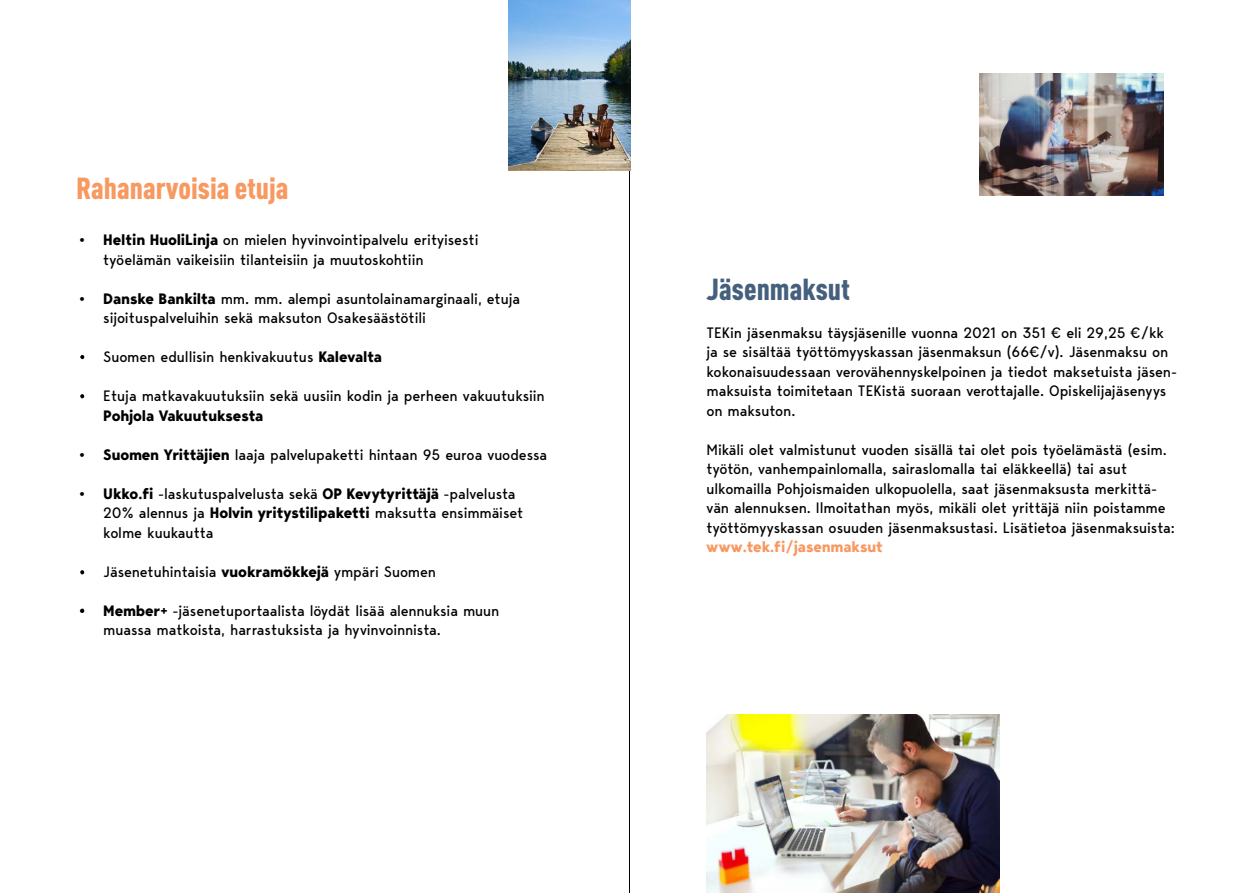
<style>
.page{position:relative;width:1259px;height:893px;background:#fff}
.page>*{position:absolute;margin:0;border:0;box-sizing:border-box;transform-origin:0 0}
.Otsikko_DIN_Cond_20{font:900 condensed 30px "DINOT";color:#f79961}
.Otsikko_DIN_Cond_20-2{font:900 condensed 30px "DINOT";color:#45607d}
.t1{font:15px/19.5px "Bergen Text";letter-spacing:-.01em;color:#000}
.s1{font-weight:700}
.s2{font-weight:700;color:#f79961}
</style>
<div class="page">
<hr style="left:629px;top:0;width:1px;height:893px;background:#000">
<img style="left:979px;top:74px;width:184px;height:122px">
<img style="left:508px;top:0;width:122px;height:170px">
<img style="left:706px;top:715px;width:293px;height:178px">
<svg style="left:80px;top:355px;width:4px;height:4px"></svg>
<svg style="left:80px;top:609px;width:4px;height:4px"></svg>
<svg style="left:80px;top:394px;width:4px;height:4px"></svg>
<svg style="left:80px;top:570px;width:4px;height:4px"></svg>
<p class="Otsikko_DIN_Cond_20" style="left:76px;top:165px;width:214px">Rahanarvoisia etuja</p>
<p class="t1" style="left:103px;top:230px;width:377px;text-indent:-27px"><span class="s1">• Heltin HuoliLinja</span> on mielen hyvinvointipalvelu erityisesti työelämän vaikeisiin tilanteisiin ja muutoskohtiin</p>
<p class="t1" style="left:103px;top:289px;width:418px;text-indent:-27px"><span class="s1">• Danske Bankilta</span> mm. mm. alempi asuntolainamarginaali, etuja sijoituspalveluihin sekä maksuton Osakesäästötili</p>
<p class="t1" style="left:76px;top:347px;width:307px">• Suomen edullisin henkivakuutus <span class="s1">Kalevalta</span></p>
<p class="t1" style="left:103px;top:386px;width:443px;text-indent:-27px">• Etuja matkavakuutuksiin sekä uusiin kodin ja perheen vakuutuksiin<br><span class="s1">Pohjola Vakuutuksesta</span></p>
<p class="t1" style="left:76px;top:445px;width:472px"><span class="s1">• Suomen Yrittäjien</span> laaja palvelupaketti hintaan 95 euroa vuodessa</p>
<p class="t1" style="left:103px;top:484px;width:421px;text-indent:-27px"><span class="s1">• Ukko.fi</span> -laskutuspalvelusta sekä <span class="s1">OP Kevytyrittäjä</span> -palvelusta<br>20% alennus ja <span class="s1">Holvin yritystilipaketti</span> maksutta ensimmäiset kolme kuukautta</p>
<p class="t1" style="left:76px;top:562px;width:361px">• Jäsenetuhintaisia <span class="s1">vuokramökkejä</span> ympäri Suomen</p>
<p class="t1" style="left:103px;top:601px;width:397px;text-indent:-27px"><span class="s1">• Member+</span> -jäsenetuportaalista löydät lisää alennuksia muun muassa matkoista, harrastuksista ja hyvinvoinnista.</p>
<p class="Otsikko_DIN_Cond_20-2" style="left:706px;top:267px;width:145px">Jäsenmaksut</p>
<p class="t1" style="left:706px;top:322px;width:472px">TEKin jäsenmaksu täysjäsenille vuonna 2021 on 351 € eli 29,25 €/kk ja se sisältää työttömyyskassan jäsenmaksun (66€/v). Jäsenmaksu on kokonaisuudessaan verovähennyskelpoinen ja tiedot maksetuista jäsen&shy;maksuista toimitetaan TEKistä suoraan verottajalle. Opiskelijajäsenyys on maksuton.</p>
<p class="t1" style="left:706px;top:439px;width:470px">Mikäli olet valmistunut vuoden sisällä tai olet pois työelämästä (esim. työtön, vanhempainlomalla, sairaslomalla tai eläkkeellä) tai asut ulkomailla Pohjoismaiden ulkopuolella, saat jäsenmaksusta merkittä&shy;vän alennuksen. Ilmoitathan myös, mikäli olet yrittäjä niin poistamme työttömyyskassan osuuden jäsenmaksustasi. Lisätietoa jäsenmaksuista: <span class="s2">www.tek.fi/jasenmaksut</span></p>
</div>
